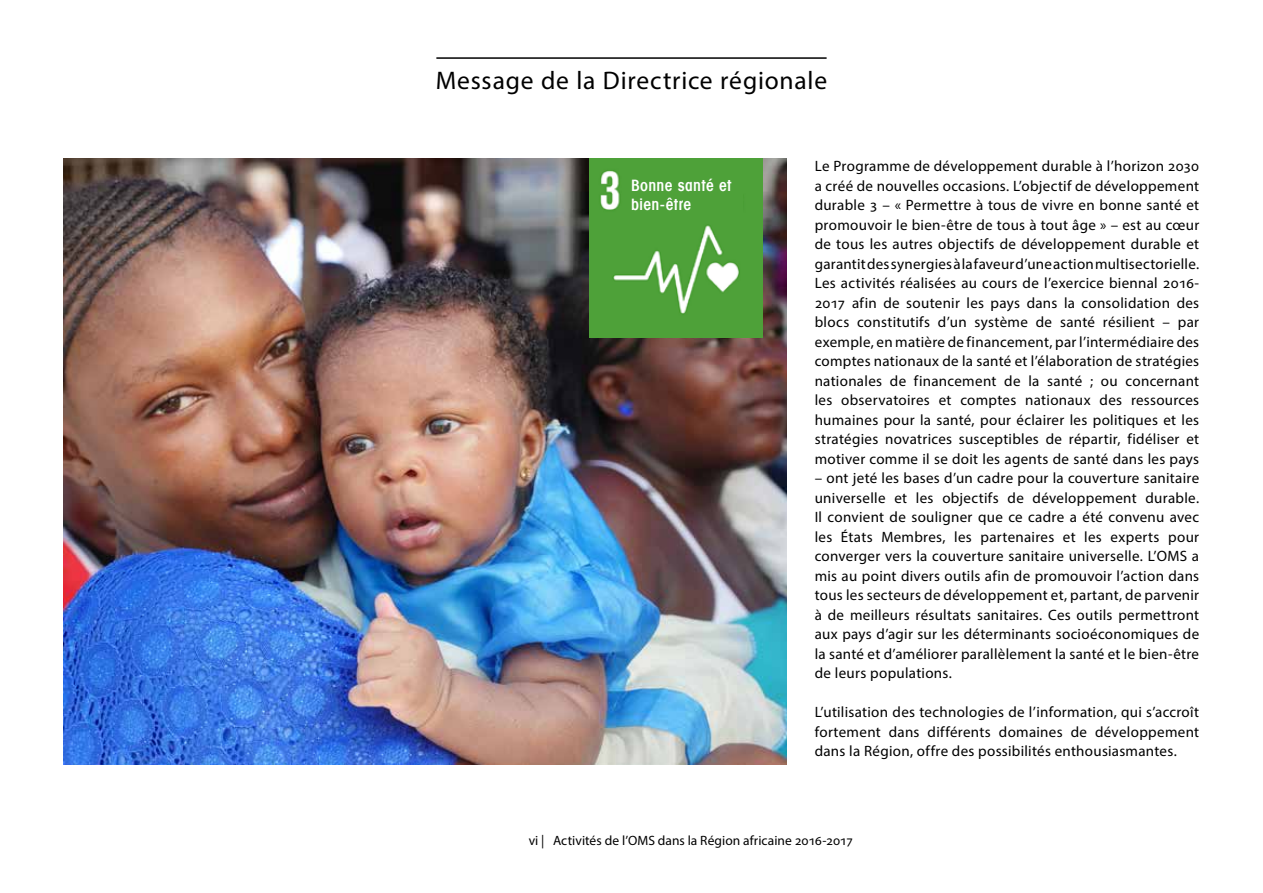
<style>
.page{position:relative;width:1263px;height:893px;background:#fff}
.page>*{position:absolute;margin:0;border:0;box-sizing:border-box;transform-origin:0 0}
.t1{font:25.5px "Myriad Pro";letter-spacing:.03em;color:#000}
.t2{font:600 condensed 15.75px/19.5px "Avant Garde LT";letter-spacing:.02em;color:#fff}
.t3{font:15px/19.5px "Myriad Pro";letter-spacing:.02em;color:#000;text-align:justify}
.t4{font:13.5px "Myriad Pro";letter-spacing:.005em;color:#000}
</style>
<div class="page">
<hr style="left:436px;top:57px;width:391px;height:2px;background:#000">
<img style="left:64px;top:159px;width:723px;height:606px">
<img style="left:589px;top:159px;width:174px;height:178px">
<div style="left:626px;top:168px;width:117px;height:45px;background:#4ea139"></div>
<h1 class="t1" style="left:436px;top:64px;width:393px">Message de la Directrice régionale</h1>
<p class="t2" style="left:631px;top:175px;width:102px">Bonne santé et bien-être</p>
<p class="t3" style="left:815px;top:156px;width:386px">Le Programme de développement durable à l’horizon 2030 a créé de nouvelles occasions. L’objectif de développement durable 3 – « Permettre à tous de vivre en bonne santé et promouvoir le bien-être de tous à tout âge » – est au cœur de tous les autres objectifs de développement durable et garantit des synergies à la faveur d’une action multisectorielle.<br>Les activités réalisées au cours de l’exercice biennal 2016- 2017 afin de soutenir les pays dans la consolidation des blocs constitutifs d’un système de santé résilient – par exemple, en matière de financement, par l’intermédiaire des comptes nationaux de la santé et l’élaboration de stratégies nationales de financement de la santé ; ou concernant les observatoires et comptes nationaux des ressources humaines pour la santé, pour éclairer les politiques et les stratégies novatrices susceptibles de répartir, fidéliser et motiver comme il se doit les agents de santé dans les pays</p>
<p class="t3" style="left:815px;top:468px;width:386px">– ont jeté les bases d’un cadre pour la couverture sanitaire universelle et les objectifs de développement durable.<br>Il convient de souligner que ce cadre a été convenu avec les États Membres, les partenaires et les experts pour converger vers la couverture sanitaire universelle. L’OMS a mis au point divers outils afin de promouvoir l’action dans tous les secteurs de développement et, partant, de parvenir à de meilleurs résultats sanitaires. Ces outils permettront aux pays d’agir sur les déterminants socioéconomiques de la santé et d’améliorer parallèlement la santé et le bien-être de leurs populations.</p>
<p class="t3" style="left:815px;top:702px;width:386px">L’utilisation des technologies de l’information, qui s’accroît fortement dans différents domaines de développement dans la Région, offre des possibilités enthousiasmantes.</p>
<p class="t4" style="left:529px;top:832px;width:326px">vi | Activités de l’OMS dans la Région africaine 2016-2017</p>
</div>
